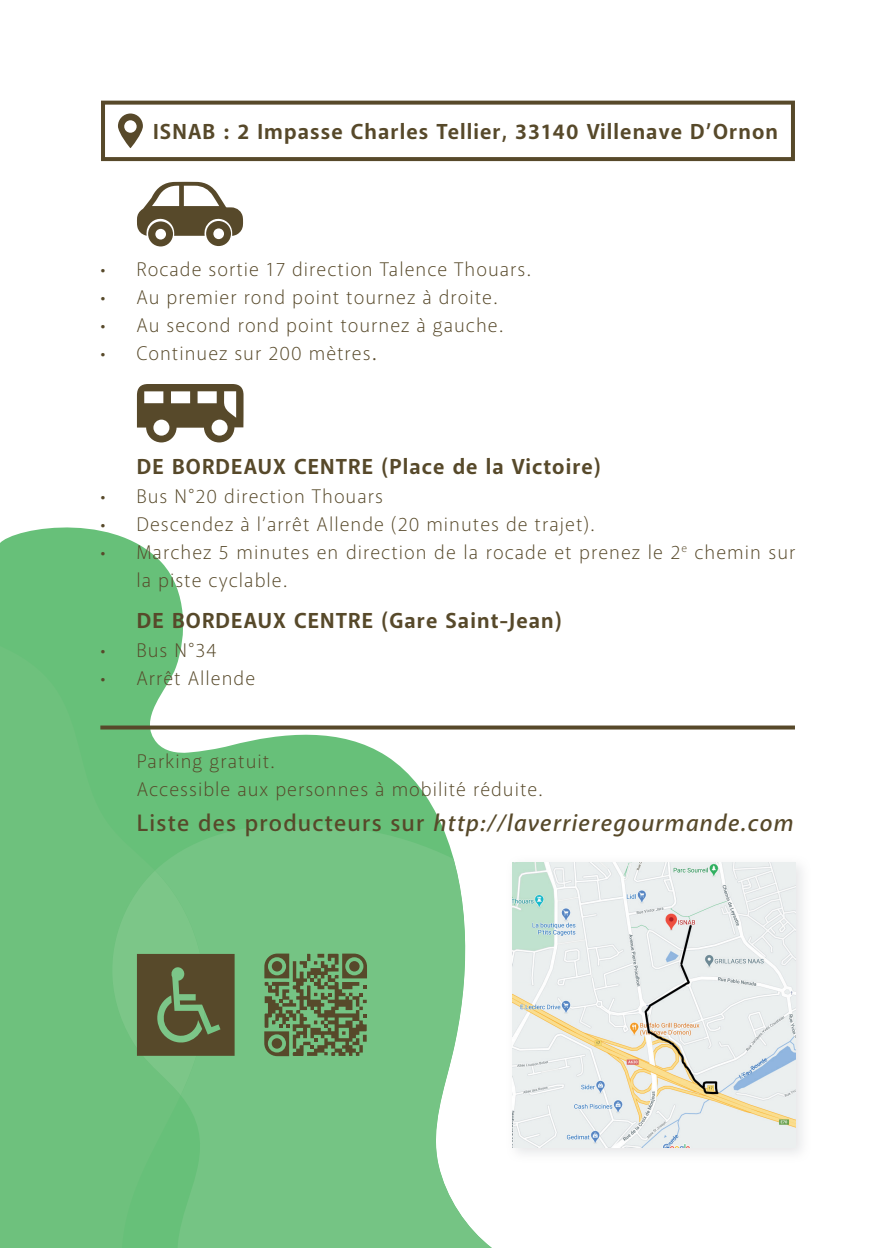
<style>
.page{position:relative;width:896px;height:1248px;background:#fff}
.page>*{position:absolute;margin:0;border:0;box-sizing:border-box;transform-origin:0 0}
.t1{font:italic 600 24px "Akagi Pro";letter-spacing:.05em;color:#57492a}
.t2{font:700 22px "Akagi Pro";letter-spacing:.05em;color:#57492a}
.t3{font:300 20px/28px "Akagi Pro";letter-spacing:.05em;color:#57492a}
.s1{font-size:24px}
.s2{font-style:normal}
</style>
<div class="page">
<svg style="left:0;top:527px;width:492px;height:297px"></svg>
<div style="left:0;top:645px;width:181px;height:602px;background:#6ec17d"></div>
<svg style="left:155px;top:824px;width:336px;height:423px;background:#86cb94"></svg>
<svg style="left:137px;top:182px;width:106px;height:64px"></svg>
<svg style="left:137px;top:384px;width:106px;height:58px"></svg>
<svg style="left:100px;top:725px;width:695px;height:4px;background:#6b5f44"></svg>
<svg style="left:118px;top:113px;width:25px;height:35px"></svg>
<div style="left:101px;top:101px;width:694px;height:60px;border:4px solid #57492a"></div>
<img style="left:512px;top:862px;width:290px;height:292px">
<img style="left:513px;top:862px;width:282px;height:285px">
<svg style="left:111px;top:870px;width:124px;height:225px;background:#6c9d67"></svg>
<svg style="left:264px;top:953px;width:103px;height:103px;background:#658455"></svg>
<p class="t2" style="left:153px;top:118px;width:626px">ISNAB : 2 Impasse Charles Tellier, 33140 Villenave D’Ornon</p>
<p class="t3" style="left:100px;top:255px;width:432px">• Rocade sortie 17 direction Talence Thouars.</p>
<p class="t3" style="left:100px;top:283px;width:398px">• Au premier rond point tournez à droite.</p>
<p class="t3" style="left:100px;top:311px;width:404px">• Au second rond point tournez à gauche.</p>
<p class="t3" style="left:100px;top:339px;width:278px">• Continuez sur 200 mètres<span class="s1">.</span></p>
<p class="t2" style="left:137px;top:452px;width:465px">DE BORDEAUX CENTRE (Place de la Victoire)</p>
<p class="t3" style="left:100px;top:482px;width:284px">• Bus N°20 direction Thouars</p>
<p class="t3" style="left:100px;top:510px;width:495px">• Descendez à l’arrêt Allende (20 minutes de trajet).</p>
<p class="t3" style="left:136px;top:538px;width:661px;text-indent:-36px">• Marchez 5 minutes en direction de la rocade et prenez le 2<sup>e</sup> chemin sur la piste cyclable.</p>
<p class="t2" style="left:137px;top:606px;width:426px">DE BORDEAUX CENTRE (Gare Saint-Jean)</p>
<p class="t3" style="left:100px;top:636px;width:118px">• Bus N°34</p>
<p class="t3" style="left:100px;top:664px;width:156px">• Arrêt Allende</p>
<p class="t3" style="left:137px;top:747px;width:407px">Parking gratuit.<br>Accessible aux personnes à mobilité réduite.</p>
<p class="t1" style="left:137px;top:808px;width:658px"><span class="s2">Liste des producteurs sur</span> http://laverrieregourmande.com</p>
</div>
